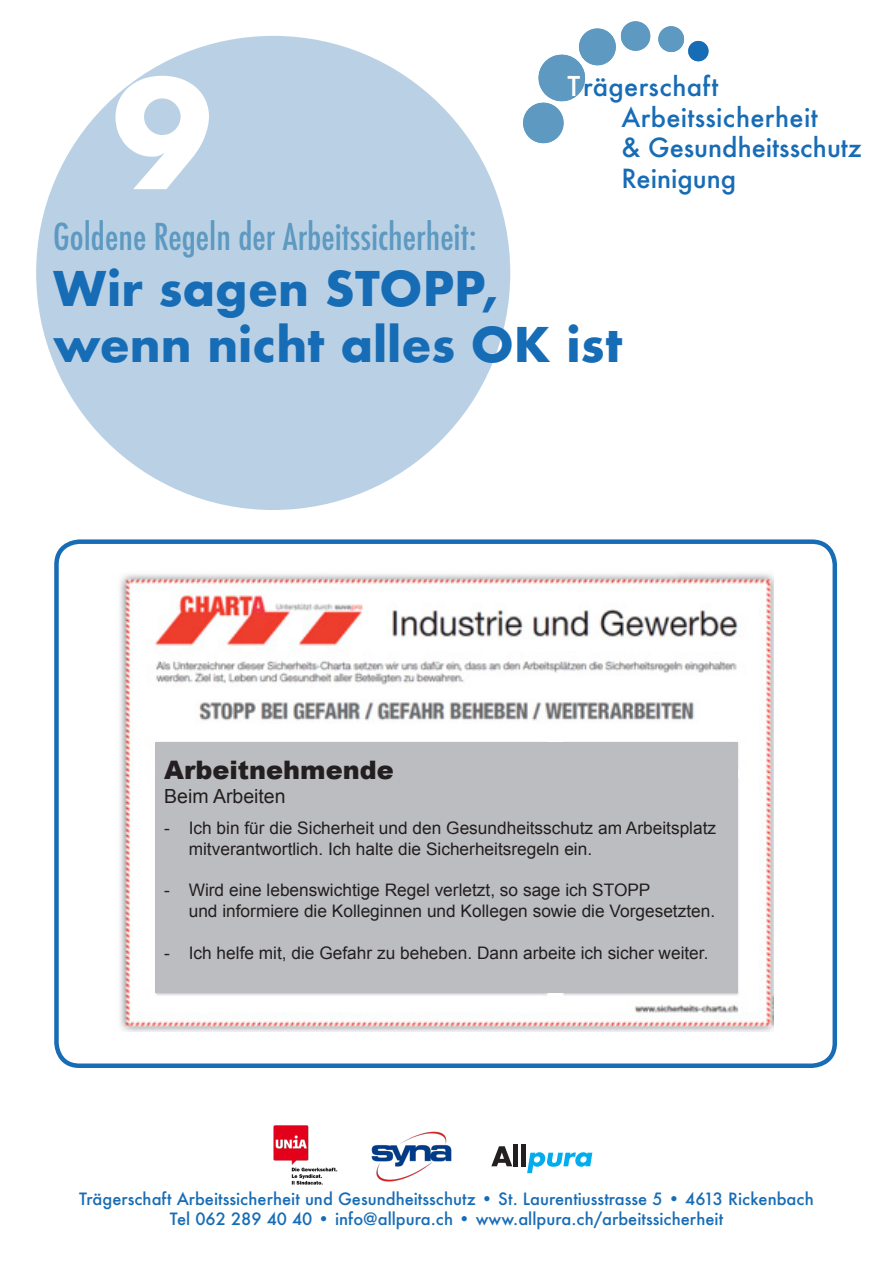
<style>
.page{position:relative;width:893px;height:1263px;background:#fff}
.page>*{position:absolute;margin:0;border:0;box-sizing:border-box;transform-origin:0 0}
.t1{font:700 146.25px "Futura";color:#fff}
.t2{font:700 46.5px "Futura";color:#176cb6}
.t3{font:500 condensed 36px "Futura";color:#5d99c0}
.t4{font:500 25.65px "Futura";letter-spacing:.01em;color:#176cb6}
.t5{font:900 25.5px "Arial";color:#231f20}
.t6{font:19.5px "Arial";color:#231f20}
.t7{font:17.25px "Arial";color:#231f20}
.t8{font:500 16.5px "Futura";color:#176cb6}
.s1{font-size:26.55px;color:#fff}
</style>
<div class="page">
<div style="left:36px;top:36px;width:474px;height:474px;background:#bad1e5;border-radius:50%"></div>
<svg style="left:491px;top:1146px;width:21px;height:20px"></svg>
<div style="left:513px;top:1144px;width:5px;height:22px;background:#231f20"></div>
<div style="left:521px;top:1144px;width:5px;height:22px;background:#231f20"></div>
<svg style="left:527px;top:1152px;width:65px;height:21px"></svg>
<img style="left:273px;top:1125px;width:65px;height:60px">
<img style="left:372px;top:1131px;width:80px;height:50px">
<svg style="left:523px;top:21px;width:186px;height:123px"></svg>
<div style="left:54px;top:539px;width:783px;height:529px;border:4px solid #176cb6;border-radius:23px"></div>
<img style="left:120px;top:573px;width:654px;height:458px">
<div style="left:155px;top:743px;width:582px;height:250px;background:#bcbdc0"></div>
<p class="t1" style="left:113px;top:28px;width:101px">9</p>
<p class="t4" style="left:567px;top:69px;width:152px"><span class="s1">T</span> rägerschaft</p>
<p class="t4" style="left:621px;top:100px;width:198px">Arbeitssicherheit</p>
<p class="t4" style="left:621px;top:130px;width:242px">&amp; Gesundheitsschutz</p>
<p class="t4" style="left:621px;top:161px;width:116px">Reinigung</p>
<p class="t3" style="left:53px;top:214px;width:425px">Goldene Regeln der Arbeitssicherheit:</p>
<p class="t2" style="left:53px;top:255px;width:447px">Wir sagen STOPP,</p>
<p class="t2" style="left:53px;top:310px;width:571px">wenn nicht alles OK ist</p>
<p class="t5" style="left:164px;top:752px;width:231px">Arbeitnehmende</p>
<p class="t6" style="left:164px;top:783px;width:123px">Beim Arbeiten</p>
<p class="t7" style="left:164px;top:817px;width:553px">- Ich bin für die Sicherheit und den Gesundheitsschutz am Arbeitsplatz</p>
<p class="t7" style="left:189px;top:837px;width:405px">mitverantwortlich. Ich halte die Sicherheitsregeln ein.</p>
<p class="t7" style="left:164px;top:879px;width:488px">- Wird eine lebenswichtige Regel verletzt, so sage ich STOPP</p>
<p class="t7" style="left:189px;top:900px;width:528px">und informiere die Kolleginnen und Kollegen sowie die Vorgesetzten.</p>
<p class="t7" style="left:164px;top:941px;width:546px">- Ich helfe mit, die Gefahr zu beheben. Dann arbeite ich sicher weiter.</p>
<p class="t8" style="left:79px;top:1188px;width:736px">Trägerschaft Arbeitssicherheit und Gesundheitsschutz • St. Laurentiusstrasse 5 • 4613 Rickenbach</p>
<p class="t8" style="left:170px;top:1207px;width:555px">Tel 062 289 40 40 • info@allpura.ch • www.allpura.ch/arbeitssicherheit</p>
</div>
